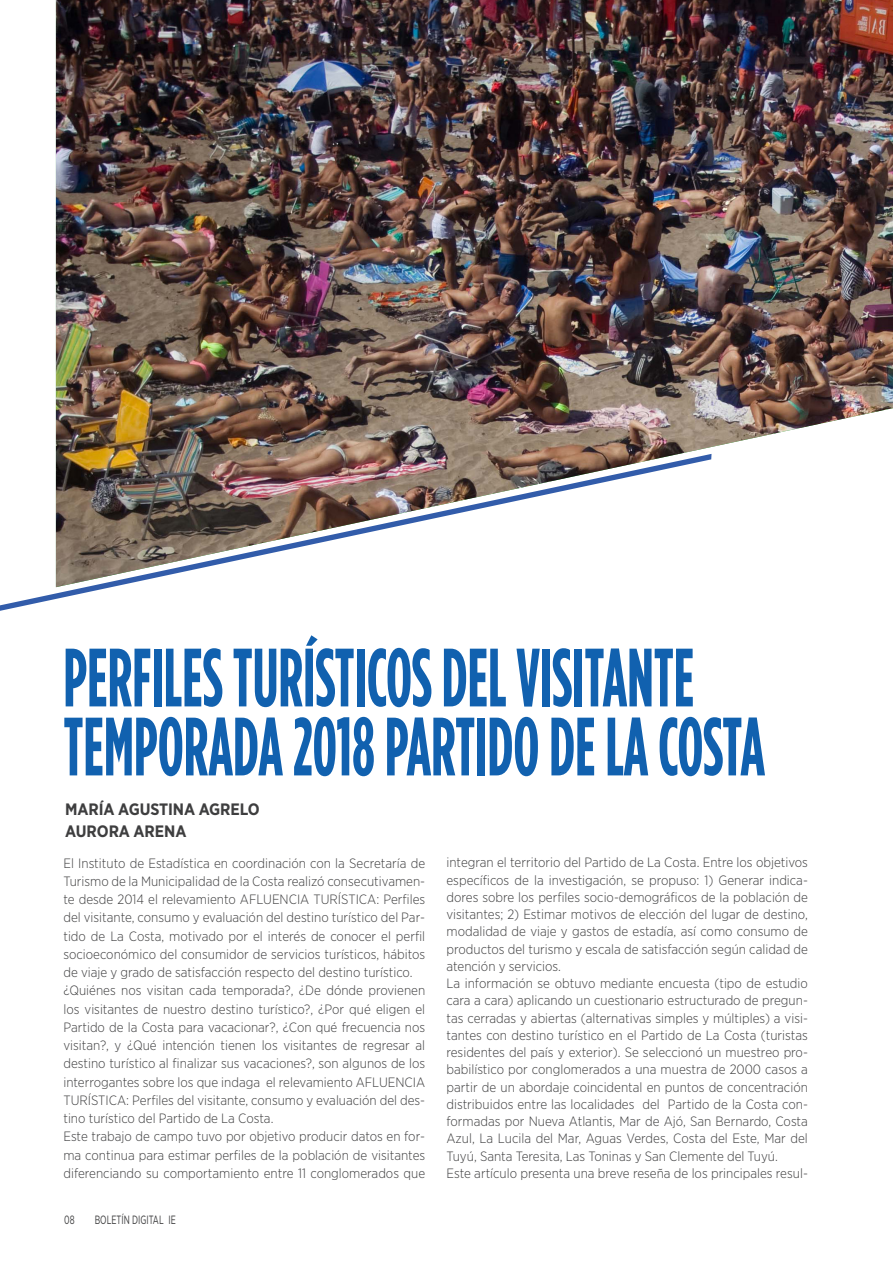
<style>
.page{position:relative;width:893px;height:1263px;background:#fff}
.page>*{position:absolute;margin:0;border:0;box-sizing:border-box;transform-origin:0 0}
.big_title{font:700 82.5px "Gotham Condensed";color:#1161af;scale:.75 1}
.body_text_2{font:700 16.5px "Gotham Narrow";letter-spacing:-.005em;color:#3e3e3f}
.t1{font:300 13.5px/17.2px "Gotham Narrow";color:#3e3e3f;text-align:justify}
.t2{font:12px "Gotham Narrow";color:#3e3e3f;scale:.75 1}
</style>
<div class="page">
<img style="left:56px;top:0;width:837px;height:460px">
<img style="left:0;top:454px;width:711px;height:157px">
<p class="big_title" style="left:63px;top:629px;width:842px">PERFILES TURÍSTICOS DEL VISITANTE</p>
<p class="big_title" style="left:63px;top:698px;width:937px">TEMPORADA 2018 PARTIDO DE LA COSTA</p>
<p class="body_text_2" style="left:65px;top:798px;width:196px">MARÍA AGUSTINA AGRELO</p>
<p class="body_text_2" style="left:65px;top:821px;width:123px">AURORA ARENA</p>
<p class="t1" style="left:63px;top:853px;width:363px;line-height:18.3px">El Instituto de Estadística en coordinación con la Secretaría de Turismo de la Municipalidad de la Costa realizó consecutivamen&shy;te desde 2014 el relevamiento AFLUENCIA TURÍSTICA: Perfiles del visitante, consumo y evaluación del destino turístico del Par&shy;tido de La Costa, motivado por el interés de conocer el perfil socioeconómico del consumidor de servicios turísticos, hábitos de viaje y grado de satisfacción respecto del destino turístico.</p>
<p class="t1" style="left:63px;top:981px;width:363px;line-height:18.3px">¿Quiénes nos visitan cada temporada?, ¿De dónde provienen los visitantes de nuestro destino turístico?, ¿Por qué eligen el Partido de la Costa para vacacionar?, ¿Con qué frecuencia nos visitan?, y ¿Qué intención tienen los visitantes de regresar al destino turístico al finalizar sus vacaciones?, son algunos de los interrogantes sobre los que indaga el relevamiento AFLUENCIA TURÍSTICA: Perfiles del visitante, consumo y evaluación del des&shy;tino turístico del Partido de La Costa.</p>
<p class="t1" style="left:63px;top:1127px;width:363px;line-height:18.3px">Este trabajo de campo tuvo por objetivo producir datos en for&shy;ma continua para estimar perfiles de la población de visitantes diferenciando su comportamiento entre 11 conglomerados que</p>
<p class="t2" style="left:64px;top:1212px;width:15px">08</p>
<p class="t2" style="left:95px;top:1212px;width:110px">BOLETÍN DIGITAL IE</p>
<p class="t1" style="left:446px;top:853px;width:363px">integran el territorio del Partido de La Costa. Entre los objetivos específicos de la investigación, se propuso: 1) Generar indica&shy;dores sobre los perfiles socio-demográficos de la población de visitantes; 2) Estimar motivos de elección del lugar de destino, modalidad de viaje y gastos de estadía, así como consumo de productos del turismo y escala de satisfacción según calidad de atención y servicios.</p>
<p class="t1" style="left:446px;top:974px;width:363px">La información se obtuvo mediante encuesta (tipo de estudio cara a cara) aplicando un cuestionario estructurado de pregun&shy;tas cerradas y abiertas (alternativas simples y múltiples) a visi&shy;tantes con destino turístico en el Partido de La Costa (turistas residentes del país y exterior). Se seleccionó un muestreo pro&shy;babilístico por conglomerados a una muestra de 2000 casos a partir de un abordaje coincidental en puntos de concentración distribuidos entre las localidades del Partido de la Costa con&shy;formadas por Nueva Atlantis, Mar de Ajó, San Bernardo, Costa Azul, La Lucila del Mar, Aguas Verdes, Costa del Este, Mar del Tuyú, Santa Teresita, Las Toninas y San Clemente del Tuyú.</p>
<p class="t1" style="left:446px;top:1164px;width:363px">Este artículo presenta una breve reseña de los principales resul-</p>
</div>
